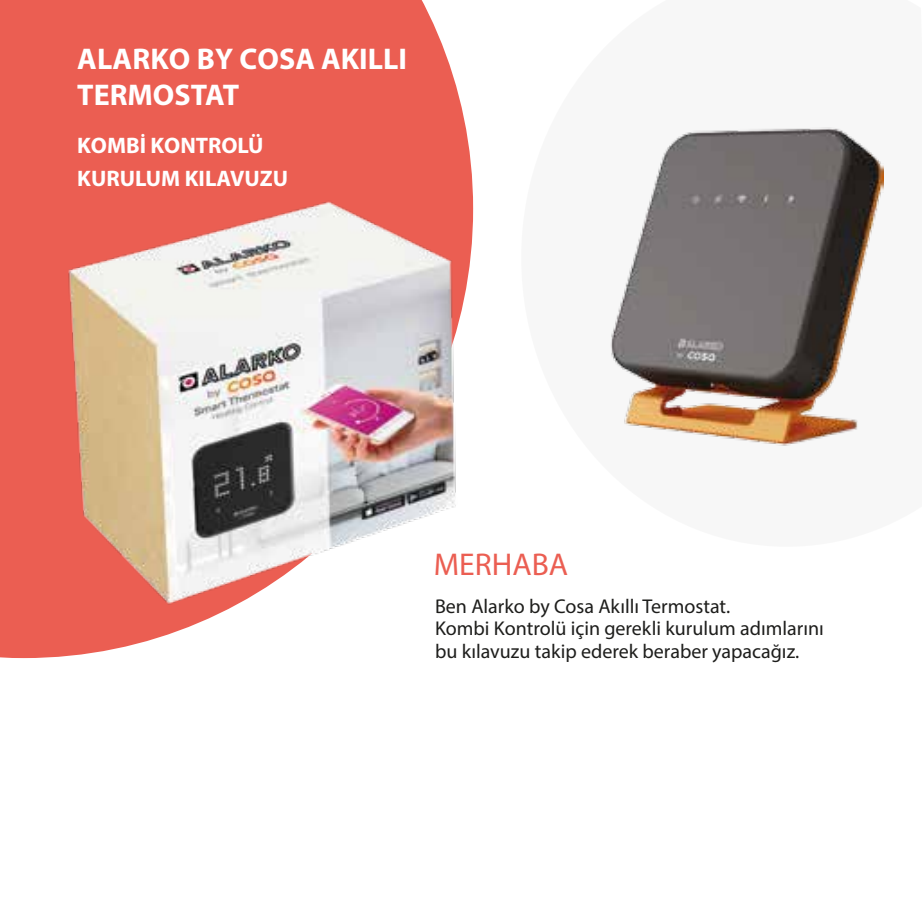
<style>
.page{position:relative;width:922px;height:922px;background:#fff}
.page>*{position:absolute;margin:0;border:0;box-sizing:border-box;transform-origin:0 0}
.t1{font:31.5px "Myriad Pro";color:#eb5e52}
.t2{font:700 30px/36px "Myriad Pro";color:#fff}
.t3{font:700 22.5px/33.2px "Myriad Pro";color:#fff}
.t4{font:20px/22.8px "Myriad Pro";color:#1d1d1b}
</style>
<div class="page">
<svg style="left:0;top:0;width:437px;height:658px;fill:#eb5e52"></svg>
<img style="left:643px;top:127px;width:239px;height:319px">
<img style="left:60px;top:31px;width:583px;height:583px">
<h2 class="t2" style="left:77px;top:40px;width:331px">ALARKO BY COSA AKILLI<br>TERMOSTAT</h2>
<p class="t3" style="left:77px;top:128px;width:212px">KOMBİ KONTROLÜ<br>KURULUM KILAVUZU</p>
<h1 class="t1" style="left:433px;top:544px;width:136px">MERHABA</h1>
<p class="t4" style="left:435px;top:594px;width:390px">Ben Alarko by Cosa Akıllı Termostat.<br>Kombi Kontrolü için gerekli kurulum adımlarını bu kılavuzu takip ederek beraber yapacağız.</p>
</div>
